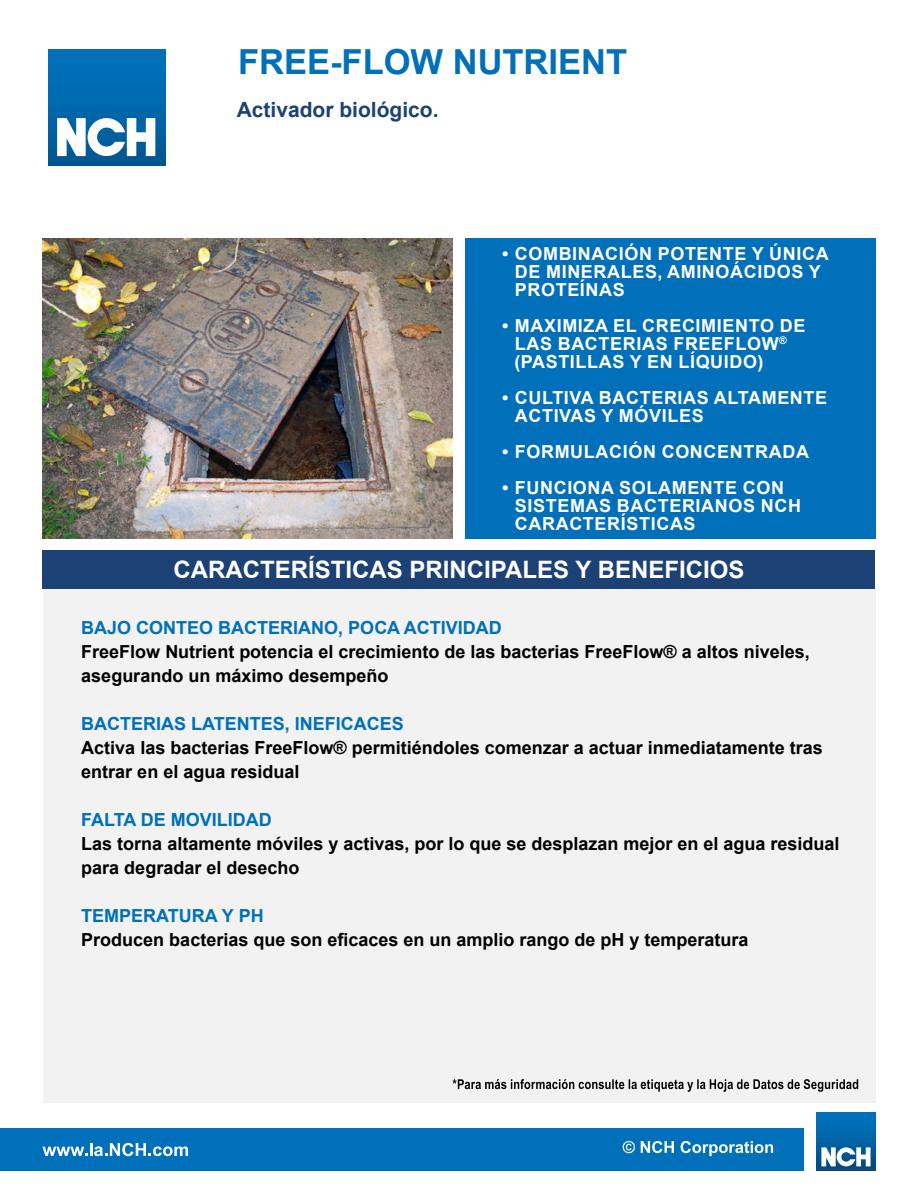
<style>
.page{position:relative;width:918px;height:1188px;background:#fff}
.page>*{position:absolute;margin:0;border:0;box-sizing:border-box;transform-origin:0 0}
.t1{font:700 34.5px "Arial";color:#0070ba}
.t2{font:700 24px "Arial";color:#fff}
.t3{font:700 21px "Arial";color:#1b4175}
.t4{font:700 18px/24px "Arial";color:#000}
.t5{font:700 18px/18px "Arial";letter-spacing:.035em;color:#fff}
.t6{font:700 18px "Arial";color:#0070ba}
</style>
<div class="page">
<div style="left:43px;top:550px;width:832px;height:39px;background:#1b4175"></div>
<div style="left:0;top:1128px;width:803px;height:43px;background:#0070ba"></div>
<div style="left:43px;top:589px;width:832px;height:514px;background:#f2f2f2"></div>
<div style="left:465px;top:238px;width:410px;height:301px;background:#0070ba"></div>
<svg style="left:43px;top:1143px;width:145px;height:13px"></svg>
<svg style="left:816px;top:1112px;width:60px;height:59px"></svg>
<div style="left:817px;top:1112px;width:58px;height:59px;background:linear-gradient(to bottom,#0075c2,#084d82)"></div>
<svg style="left:821px;top:1147px;width:50px;height:19px"></svg>
<div style="left:48px;top:49px;width:117px;height:116px;background:linear-gradient(to bottom,#0074c0,#005895)"></div>
<svg style="left:57px;top:118px;width:98px;height:38px"></svg>
<img style="left:43px;top:238px;width:410px;height:301px">
<svg style="left:623px;top:1141px;width:12px;height:12px"></svg>
<svg style="left:641px;top:1141px;width:33px;height:12px"></svg>
<svg style="left:681px;top:1141px;width:92px;height:15px"></svg>
<svg style="left:453px;top:1079px;width:405px;height:13px"></svg>
<h1 class="t1" style="left:238px;top:38px;width:391px">FREE-FLOW NUTRIENT</h1>
<p class="t3" style="left:237px;top:94px;width:203px">Activador biológico.</p>
<p class="t5" style="left:515px;top:245px;width:315px;text-indent:-13px">• COMBINACIÓN POTENTE Y ÚNICA<br>DE MINERALES, AMINOÁCIDOS Y<br>PROTEÍNAS</p>
<p class="t5" style="left:514px;top:317px;width:292px;text-indent:-12px">• MAXIMIZA EL CRECIMIENTO DE<br>LAS BACTERIAS FREEFLOW<sup>® </sup>(PASTILLAS Y EN LÍQUIDO)</p>
<p class="t5" style="left:515px;top:389px;width:314px;text-indent:-13px">• CULTIVA BACTERIAS ALTAMENTE<br>ACTIVAS Y MÓVILES</p>
<p class="t5" style="left:502px;top:443px;width:308px">• FORMULACIÓN CONCENTRADA</p>
<p class="t5" style="left:515px;top:479px;width:288px;text-indent:-13px">• FUNCIONA SOLAMENTE CON<br>SISTEMAS BACTERIANOS NCH<br>CARACTERÍSTICAS</p>
<h2 class="t2" style="left:174px;top:553px;width:572px">CARACTERÍSTICAS PRINCIPALES Y BENEFICIOS</h2>
<p class="t6" style="left:81px;top:615px;width:422px">BAJO CONTEO BACTERIANO, POCA ACTIVIDAD</p>
<p class="t4" style="left:81px;top:640px;width:730px">FreeFlow Nutrient potencia el crecimiento de las bacterias FreeFlow® a altos niveles, asegurando un máximo desempeño</p>
<p class="t6" style="left:81px;top:711px;width:324px">BACTERIAS LATENTES, INEFICACES</p>
<p class="t4" style="left:81px;top:736px;width:743px">Activa las bacterias FreeFlow® permitiéndoles comenzar a actuar inmediatamente tras entrar en el agua residual</p>
<p class="t6" style="left:81px;top:807px;width:192px">FALTA DE MOVILIDAD</p>
<p class="t4" style="left:81px;top:832px;width:760px">Las torna altamente móviles y activas, por lo que se desplazan mejor en el agua residual para degradar el desecho</p>
<p class="t6" style="left:81px;top:903px;width:184px">TEMPERATURA Y PH</p>
<p class="t4" style="left:81px;top:928px;width:669px">Producen bacterias que son eficaces en un amplio rango de pH y temperatura</p>
</div>
